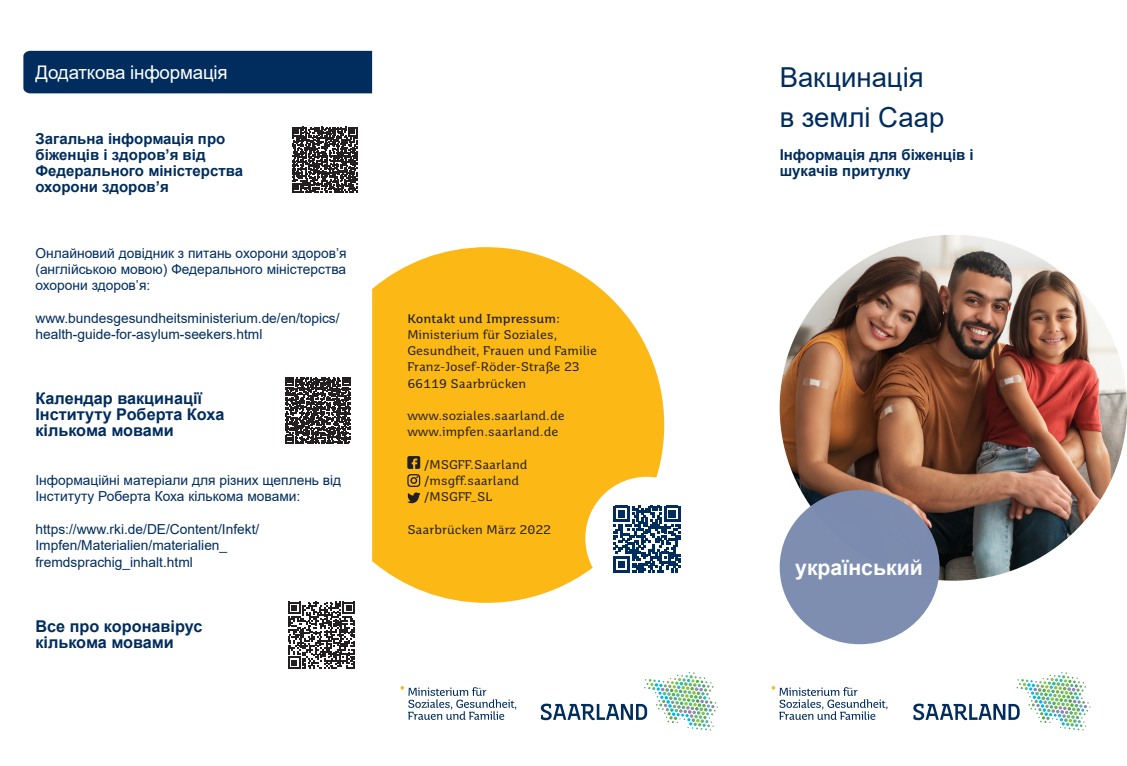
<style>
.page{position:relative;width:1127px;height:766px;background:#fff}
.page>*{position:absolute;margin:0;border:0;box-sizing:border-box;transform-origin:0 0}
.Headline_Titel_24{font:27.5px "Arial";color:#002d5e}
.t1{font:700 21.25px "Arial";color:#fff}
.t2{font:18.75px "Arial";letter-spacing:-.01em;color:#fff}
.Fließtext{font:700 16.25px "Arial";color:#002d5e}
.Fließtext-2{font:700 15px "Arial";color:#002d5e}
.Subline{font:700 15px "Arial";color:#002d5e}
.Fließtext-3{font:13.75px/16.2px "Arial";color:#002d5e}
.Herausgeberinformati{font:12.5px/16.2px "Saar 1450 Text";color:#231f20}
.Herausgeberinformati-2{font:700 12.5px "Saar 1450 Text";color:#231f20}
</style>
<div class="page">
<div style="left:23px;top:51px;width:349px;height:42px;background:#002d5e"></div>
<svg style="left:372px;top:247px;width:292px;height:355px;background:#fcc030"></svg>
<svg style="left:407px;top:456px;width:13px;height:47px"></svg>
<div style="left:585px;top:476px;width:123px;height:123px;background:#fff;border-radius:50%"></div>
<svg style="left:613px;top:505px;width:67px;height:67px"></svg>
<img style="left:780px;top:235px;width:347px;height:345px">
<svg style="left:913px;top:672px;width:177px;height:58px"></svg>
<svg style="left:771px;top:686px;width:116px;height:33px"></svg>
<svg style="left:541px;top:672px;width:177px;height:58px"></svg>
<svg style="left:400px;top:686px;width:116px;height:33px"></svg>
<div style="left:780px;top:490px;width:159px;height:154px;background:#7c8db1;border-radius:50%"></div>
<svg style="left:292px;top:127px;width:65px;height:65px"></svg>
<svg style="left:285px;top:377px;width:66px;height:66px"></svg>
<svg style="left:288px;top:601px;width:67px;height:67px"></svg>
<p class="t2" style="left:35px;top:59px;width:194px">Додаткова інформація</p>
<p class="Fließtext-2" style="left:35px;top:128px;width:191px">Загальна інформація про</p>
<p class="Fließtext-2" style="left:35px;top:144px;width:172px">біженців і здоров’я від</p>
<p class="Fließtext-2" style="left:35px;top:160px;width:209px">Федерального міністерства</p>
<p class="Fließtext-2" style="left:35px;top:176px;width:135px">охорони здоров’я</p>
<p class="Fließtext-3" style="left:35px;top:244px;width:313px;text-align:justify">Онлайновий довідник з питань охорони здоров’я (англійською мовою) Федерального міністерства охорони здоров’я:</p>
<p class="Fließtext-3" style="left:35px;top:309px;width:306px">www.bundesgesundheitsministerium.de/en/topics/ health-guide-for-asylum-seekers.html</p>
<p class="Fließtext" style="left:35px;top:386px;width:168px">Календар вакцинації</p>
<p class="Fließtext" style="left:35px;top:403px;width:190px">Інституту Роберта Коха</p>
<p class="Fließtext" style="left:35px;top:419px;width:140px">кількома мовами</p>
<p class="Fließtext-3" style="left:35px;top:472px;width:307px">Інформаційні матеріали для різних щеплень від<br>Інституту Роберта Коха кількома мовами:</p>
<p class="Fließtext-3" style="left:35px;top:521px;width:225px">https://www.rki.de/DE/Content/Infekt/</p>
<p class="Fließtext-3" style="left:35px;top:537px;width:193px">Impfen/Materialien/materialien_</p>
<p class="Fließtext-3" style="left:35px;top:553px;width:159px">fremdsprachig_inhalt.html</p>
<p class="Fließtext" style="left:35px;top:614px;width:168px">Все про коронавірус</p>
<p class="Fließtext" style="left:35px;top:630px;width:140px">кількома мовами</p>
<p class="Herausgeberinformati-2" style="left:407px;top:310px;width:154px">Kontakt und Impressum:</p>
<p class="Herausgeberinformati" style="left:407px;top:326px;width:191px">Ministerium für Soziales,<br>Gesundheit, Frauen und Familie</p>
<p class="Herausgeberinformati" style="left:407px;top:359px;width:174px">Franz-Josef-Röder-Straße 23</p>
<p class="Herausgeberinformati" style="left:407px;top:375px;width:120px">66119 Saarbrücken</p>
<p class="Herausgeberinformati" style="left:407px;top:407px;width:159px">www.soziales.saarland.de</p>
<p class="Herausgeberinformati" style="left:407px;top:424px;width:153px">www.impfen.saarland.de</p>
<p class="Herausgeberinformati" style="left:424px;top:456px;width:105px">/MSGFF.Saarland</p>
<p class="Herausgeberinformati" style="left:424px;top:472px;width:97px">/msgff.saarland</p>
<p class="Herausgeberinformati" style="left:424px;top:489px;width:70px">/MSGFF_SL</p>
<p class="Herausgeberinformati" style="left:407px;top:521px;width:145px">Saarbrücken März 2022</p>
<p class="Headline_Titel_24" style="left:780px;top:58px;width:146px">Вакцинація</p>
<p class="Headline_Titel_24" style="left:780px;top:99px;width:166px">в землі Саар</p>
<p class="Subline" style="left:780px;top:144px;width:196px">Інформація для біженців і</p>
<p class="Subline" style="left:780px;top:160px;width:133px">шукачів притулку</p>
<h2 class="t1" style="left:795px;top:552px;width:129px">український</h2>
</div>
